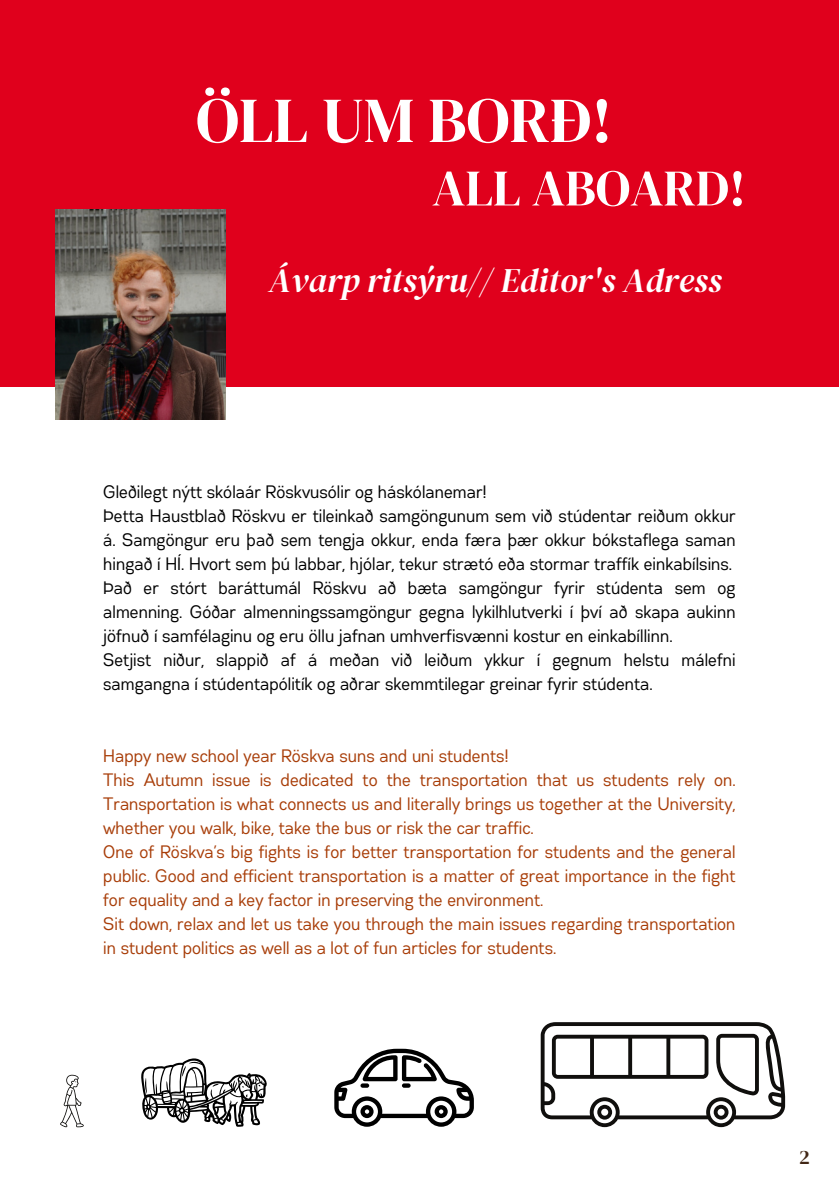
<style>
.page{position:relative;width:839px;height:1191px;background:#fff}
.page>*{position:absolute;margin:0;border:0;box-sizing:border-box;transform-origin:0 0}
.t1{font:64px "DM Serif Display";color:#fff}
.t2{font:51.2px "DM Serif Display";color:#fff}
.t3{font:italic 34px "DM Serif Display";color:#fff}
.t4{font:20px "DM Serif Display";color:#412615}
.t5{font:18px/24px "Gabriel Sans Cond";color:#000;text-align:justify}
.t6{font:18px/24px "Gabriel Sans Cond";color:#a83d08;text-align:justify}
</style>
<div class="page">
<svg style="left:540px;top:1022px;width:245px;height:105px"></svg>
<svg style="left:334px;top:1049px;width:140px;height:78px"></svg>
<svg style="left:141px;top:1058px;width:126px;height:69px"></svg>
<svg style="left:60px;top:1075px;width:24px;height:52px"></svg>
<div style="left:0;top:0;width:838px;height:387px;background:#e0001c"></div>
<img style="left:55px;top:210px;width:170px;height:210px">
<p class="t1" style="left:196px;top:76px;width:418px">ÖLL UM BORÐ!</p>
<p class="t2" style="left:432px;top:152px;width:315px">ALL ABOARD!</p>
<p class="t3" style="left:268px;top:257px;width:454px">Ávarp ritsýru// Editor's Adress</p>
<p class="t5" style="left:104px;top:481px;width:385px">Gleðilegt nýtt skólaár Röskvusólir og háskólanemar!</p>
<p class="t5" style="left:104px;top:505px;width:633px">Þetta Haustblað Röskvu er tileinkað samgöngunum sem við stúdentar reiðum okkur á. Samgöngur eru það sem tengja okkur, enda færa þær okkur bókstaflega saman hingað í HÍ. Hvort sem þú labbar, hjólar, tekur strætó eða stormar traffík einkabílsins.</p>
<p class="t5" style="left:104px;top:577px;width:633px">Það er stórt baráttumál Röskvu að bæta samgöngur fyrir stúdenta sem og almenning. Góðar almenningssamgöngur gegna lykilhlutverki í því að skapa aukinn jöfnuð í samfélaginu og eru öllu jafnan umhverfisvænni kostur en einkabíllinn.</p>
<p class="t5" style="left:104px;top:649px;width:633px">Setjist niður, slappið af á meðan við leiðum ykkur í gegnum helstu málefni samgangna í stúdentapólitík og aðrar skemmtilegar greinar fyrir stúdenta.</p>
<p class="t6" style="left:104px;top:745px;width:407px">Happy new school year Röskva suns and uni students!</p>
<p class="t6" style="left:104px;top:769px;width:633px">This Autumn issue is dedicated to the transportation that us students rely on.<br>Transportation is what connects us and literally brings us together at the University, whether you walk, bike, take the bus or risk the car traffic.</p>
<p class="t6" style="left:104px;top:841px;width:633px">One of Röskva’s big fights is for better transportation for students and the general public. Good and efficient transportation is a matter of great importance in the fight for equality and a key factor in preserving the environment.</p>
<p class="t6" style="left:104px;top:913px;width:633px">Sit down, relax and let us take you through the main issues regarding transportation in student politics as well as a lot of fun articles for students.</p>
<p class="t4" style="left:799px;top:1143px;width:12px">2</p>
</div>
